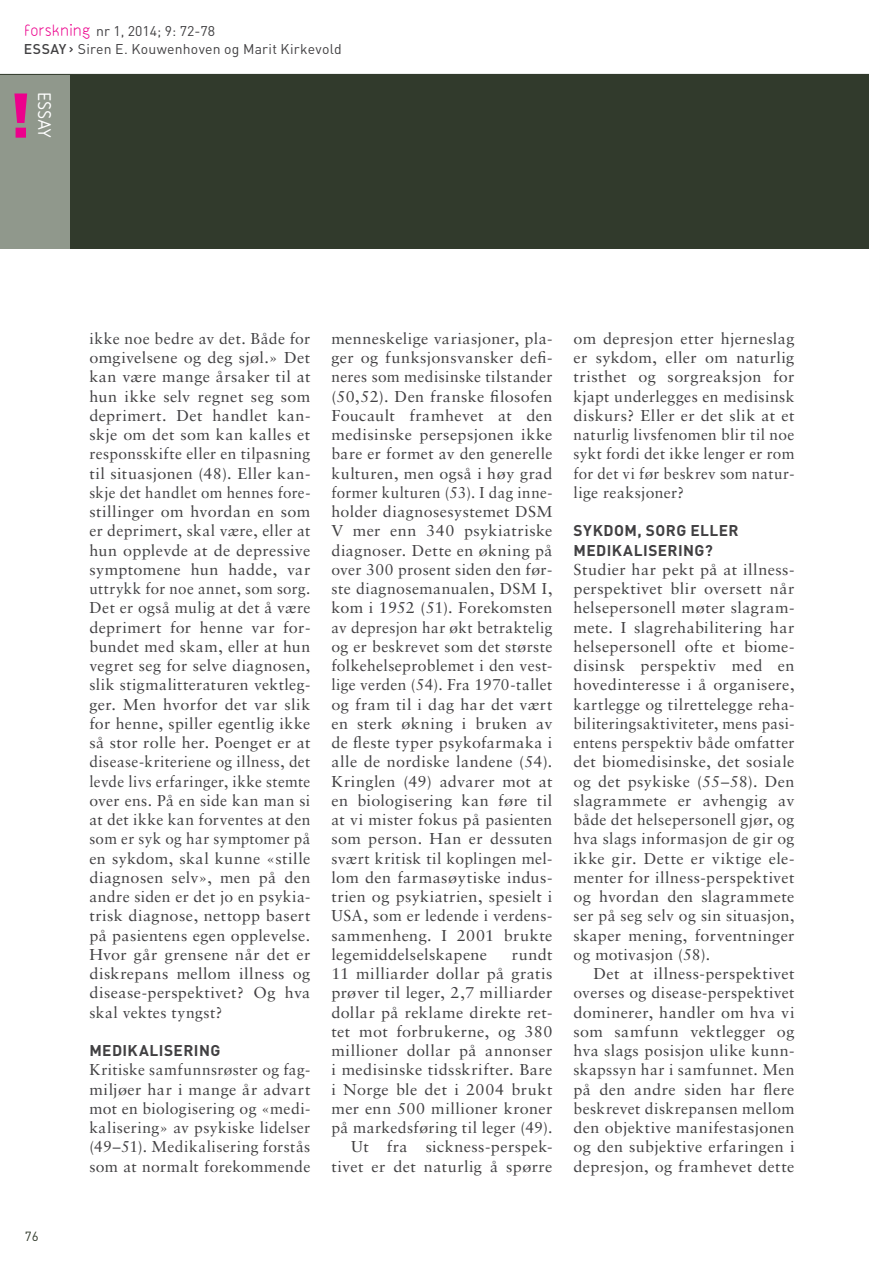
<style>
.page{position:relative;width:869px;height:1265px;background:#fff}
.page>*{position:absolute;margin:0;border:0;box-sizing:border-box;transform-origin:0 0}
.t1{font:19.25px "Friends";color:#fff}
.t2{font:300 17.5px "Friends";letter-spacing:.015em;color:#ec008c}
.t3{font:15.75px/19.2px "Sabon";letter-spacing:.025em;color:#414042;text-align:justify}
.t4{font:700 15.4px/19.2px "DIN";letter-spacing:.03em;color:#414042}
.t5{font:14px "DIN";letter-spacing:.015em;color:#414042}
.t6{font:500 14px "DIN";color:#414042}
.t7{font:13.12px "DIN";color:#313a2c}
.s1{font-weight:500}
.s2{font-family:"Friends";font-weight:500}
</style>
<div class="page">
<div style="left:0;top:74px;width:868px;height:175px;background:#313a2c"></div>
<div style="left:0;top:74px;width:69px;height:175px;background:#90988c"></div>
<svg style="left:14px;top:94px;width:13px;height:44px"></svg>
<hr style="left:0;top:74px;width:868px;height:1px;background:#313a2c">
<p class="t2" style="left:25px;top:21px;width:68px">forskning</p>
<p class="t5" style="left:96px;top:22px;width:120px">nr 1, 2014; 9: 72-78</p>
<p class="t6" style="left:24px;top:40px;width:9px">ESS</p>
<p class="t5" style="left:50px;top:40px;width:293px"><span class="s1">AY</span> <span class="s2">&gt;</span> Siren E. Kouwenhoven og Marit Kirkevold</p>
<p class="t1" style="left:55px;top:93px;width:47px;rotate:90deg">essay</p>
<p class="t7" style="left:25px;top:1228px;width:15px">76</p>
<p class="t3" style="left:89px;top:329px;width:222px">ikke noe bedre av det. Både for omgivelsene og deg sjøl.» Det kan være mange årsaker til at hun ikke selv regnet seg som deprimert. Det handlet kan&shy;skje om det som kan kalles et responsskifte eller en tilpasning til situasjonen (48). Eller kan&shy;skje det handlet om hennes fore&shy;stillinger om hvordan en som er deprimert, skal være, eller at hun opplevde at de depressive symptomene hun hadde, var uttrykk for noe annet, som sorg.<br>Det er også mulig at det å være deprimert for henne var for&shy;bundet med skam, eller at hun vegret seg for selve diagnosen, slik stigmalitteraturen vektleg&shy;ger. Men hvorfor det var slik for henne, spiller egentlig ikke så stor rolle her. Poenget er at disease-kriteriene og illness, det levde livs erfaringer, ikke stemte over ens. På en side kan man si at det ikke kan forventes at den som er syk og har symptomer på en sykdom, skal kunne «stille diagnosen selv», men på den andre siden er det jo en psykia&shy;trisk diagnose, nettopp basert på pasientens egen opplevelse.<br>Hvor går grensene når det er diskrepans mellom illness og disease-perspektivet? Og hva skal vektes tyngst?</p>
<p class="t4" style="left:89px;top:1040px;width:132px">MEDIKALISERING</p>
<p class="t3" style="left:89px;top:1060px;width:222px">Kritiske samfunnsrøster og fag&shy;miljøer har i mange år advart mot en biologisering og «medi&shy;kalisering» av psykiske lidelser (49–51). Medikalisering forstås som at normalt forekommende</p>
<p class="t3" style="left:331px;top:329px;width:222px">menneskelige variasjoner, pla&shy;ger og funksjonsvansker defi&shy;neres som medisinske tilstander (50,52). Den franske filosofen Foucault framhevet at den medisinske persepsjonen ikke bare er formet av den generelle kulturen, men også i høy grad former kulturen (53). I dag inne&shy;holder diagnosesystemet DSM V mer enn 340 psykiatriske diagnoser. Dette en økning på over 300 prosent siden den før&shy;ste diagnosemanualen, DSM I, kom i 1952 (51). Forekomsten av depresjon har økt betraktelig og er beskrevet som det største folkehelseproblemet i den vest&shy;lige verden (54). Fra 1970-tallet og fram til i dag har det vært en sterk økning i bruken av de fleste typer psykofarmaka i alle de nordiske landene (54).<br>Kringlen (49) advarer mot at en biologisering kan føre til at vi mister fokus på pasienten som person. Han er dessuten svært kritisk til koplingen mel&shy;lom den farmasøytiske indus&shy;trien og psykiatrien, spesielt i USA, som er ledende i verdens&shy;sammenheng. I 2001 brukte legemiddelselskapene</p>
<p class="t3" style="left:331px;top:945px;width:222px;text-align:right">rundt<br>11 milliarder dollar på gratis prøver til leger, 2,7 milliarder dollar på reklame direkte ret&shy;tet mot forbrukerne, og 380 millioner dollar på annonser i medisinske tidsskrifter. Bare i Norge ble det i 2004 brukt mer enn 500 millioner kroner på markedsføring til leger (49).<br>Ut fra sickness-perspek&shy;tivet er det naturlig å spørre</p>
<p class="t3" style="left:573px;top:329px;width:222px">om depresjon etter hjerneslag er sykdom, eller om naturlig tristhet og sorgreaksjon for kjapt underlegges en medisinsk diskurs? Eller er det slik at et naturlig livsfenomen blir til noe sykt fordi det ikke lenger er rom for det vi før beskrev som natur&shy;lige reaksjoner?</p>
<p class="t4" style="left:573px;top:521px;width:166px">SYKDOM , SORG ELLER<br>MED</p>
<p class="t4" style="left:606px;top:540px;width:108px">IKALISERING?</p>
<p class="t3" style="left:573px;top:560px;width:222px">Studier har pekt på at illness&shy;perspektivet blir oversett når helsepersonell møter slagram&shy;mete. I slagrehabilitering har helsepersonell ofte et biome&shy;disinsk perspektiv med en hovedinteresse i å organisere, kartlegge og tilrettelegge reha&shy;biliteringsaktiviteter, mens pasi&shy;entens perspektiv både omfatter det biomedisinske, det sosiale og det psykiske (55–58). Den slagrammete er avhengig av både det helsepersonell gjør, og hva slags informasjon de gir og ikke gir. Dette er viktige ele&shy;menter for illness-perspektivet og hvordan den slagrammete ser på seg selv og sin situasjon, skaper mening, forventninger og motivasjon (58).</p>
<p class="t3" style="left:573px;top:964px;width:222px;text-indent:20px">Det at illness-perspektivet overses og disease-perspektivet dominerer, handler om hva vi som samfunn vektlegger og hva slags posisjon ulike kunn&shy;skapssyn har i samfunnet. Men på den andre siden har flere beskrevet diskrepansen mellom den objektive manifestasjonen og den subjektive erfaringen i depresjon, og framhevet dette</p>
</div>
